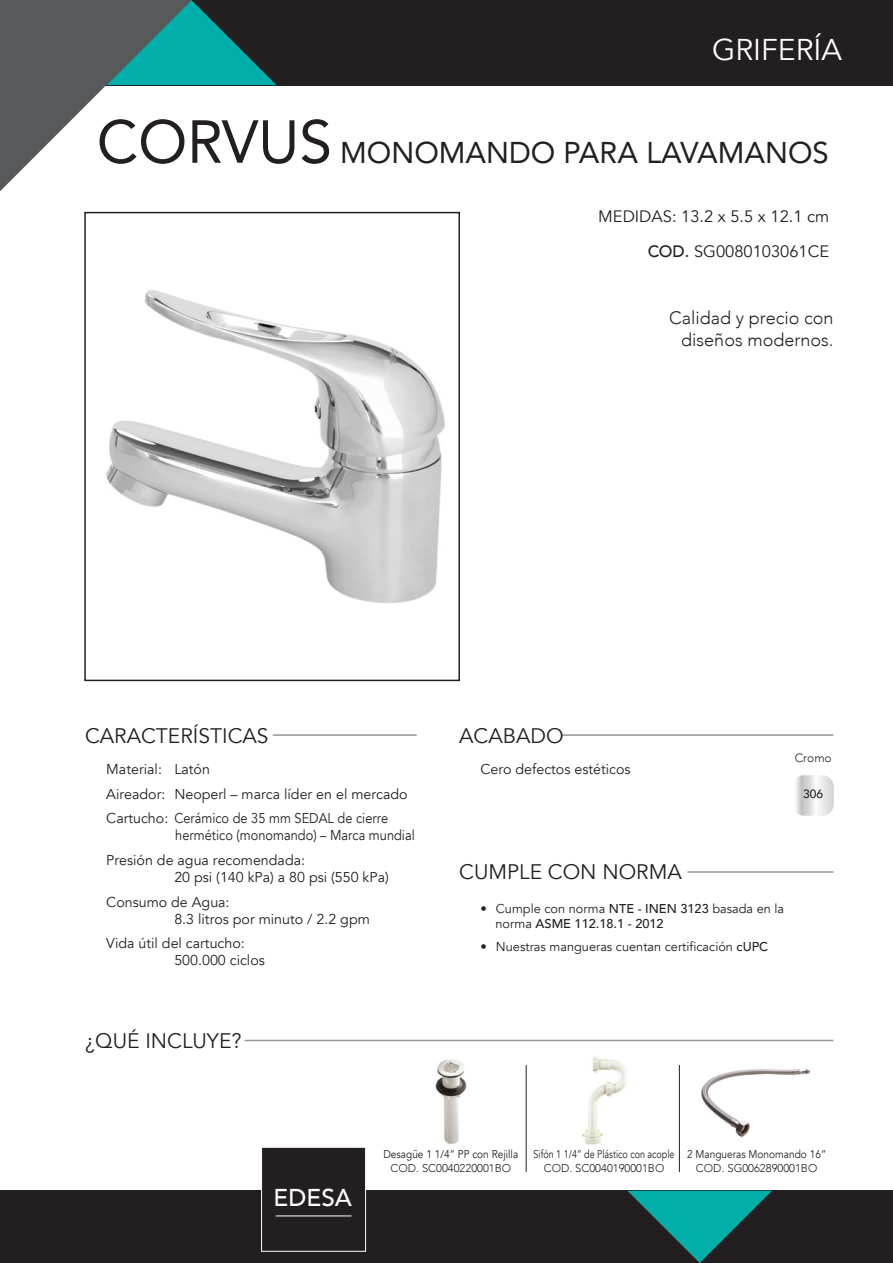
<style>
.page{position:relative;width:893px;height:1263px;background:#fff}
.page>*{position:absolute;margin:0;border:0;box-sizing:border-box;transform-origin:0 0}
.t1{font:30px "Avenir";color:#231f20}
.t2{font:30px "Avenir";color:#fff}
.t3{font:500 24.3px "Avenir";color:#fff}
.t4{font:21px "Avenir";color:#231f20}
.t5{font:300 18px/21.6px "Avenir";color:#231f20;text-align:right}
.t6{font:16.5px "Avenir";color:#231f20}
.t7{font:14.25px/24.6px "Avenir";color:#231f20}
.t8{font:14.25px/24.6px "Avenir";color:#231f20;scale:.9 1}
.t9{font:12.75px/15.3px "Avenir";color:#231f20}
.t10{font:300 12px "Avenir";color:#231f20}
.t11{font:500 12px "Avenir";color:#231f20}
.t12{font:300 11.25px "Avenir";color:#231f20}
.t13{font:11.25px "Avenir";color:#231f20;scale:.9 1}
.t14{font:11.25px "Avenir";color:#231f20;scale:.8 1}
.s1{font-size:60px}
.s2{font-weight:500}
</style>
<div class="page">
<div style="left:0;top:0;width:893px;height:85px;background:#231f20"></div>
<svg style="left:0;top:0;width:276px;height:191px"></svg>
<div style="left:0;top:1191px;width:893px;height:72px;background:#231f20"></div>
<svg style="left:628px;top:1191px;width:144px;height:72px"></svg>
<div style="left:261px;top:1147px;width:105px;height:105px;background:#231f20;border:1px solid #fff"></div>
<hr style="left:276px;top:1215px;width:75px;height:1px;background:#fff">
<img style="left:400px;top:1039px;width:102px;height:105px">
<hr style="left:244px;top:1040px;width:589px;height:1px;background:#939598">
<hr style="left:526px;top:1065px;width:1px;height:107px;background:#231f20">
<hr style="left:679px;top:1065px;width:1px;height:107px;background:#231f20">
<img style="left:582px;top:1056px;width:45px;height:89px">
<img style="left:701px;top:1069px;width:109px;height:69px">
<img style="left:106px;top:290px;width:339px;height:314px">
<div style="left:84px;top:212px;width:376px;height:469px;border:2px solid #231f20"></div>
<hr style="left:687px;top:871px;width:146px;height:2px;background:#939598">
<hr style="left:561px;top:734px;width:272px;height:2px;background:#939598">
<hr style="left:273px;top:734px;width:144px;height:2px;background:#939598">
<svg style="left:796px;top:775px;width:37px;height:41px"></svg>
<h1 class="t2" style="left:712px;top:32px;width:131px">GRIFERÍA</h1>
<h1 class="t1" style="left:97px;top:128px;width:734px"><span class="s1">CORVUS</span> MONOMANDO PARA LAVAMANOS</h1>
<p class="t6" style="left:598px;top:206px;width:232px">MEDIDAS: 13.2 x 5.5 x 12.1 cm</p>
<p class="t6" style="left:647px;top:242px;width:183px"><span class="s2">COD.</span> SG0080103061CE</p>
<p class="t5" style="left:669px;top:307px;width:166px">Calidad y precio con diseños modernos.</p>
<h3 class="t4" style="left:85px;top:723px;width:185px">CARACTERÍSTICAS</h3>
<p class="t7" style="left:106px;top:757px;width:303px">Material: Latón<br>Aireador: Neoperl – marca líder en el mercado<br>Cartucho: Cerámico de 35 mm SEDAL de cierre</p>
<p class="t8" style="left:106px;top:823px;width:344px;text-indent:69px">hermético (monomando) – Marca mundial<br>Presión de agua recomendada:</p>
<p class="t7" style="left:106px;top:865px;width:284px;text-indent:68px">20 psi (140 kPa) a 80 psi (550 kPa)<br>Consumo de Agua:</p>
<p class="t7" style="left:106px;top:907px;width:265px;text-indent:68px">8.3 litros por minuto / 2.2 gpm<br>Vida útil del cartucho:</p>
<p class="t7" style="left:174px;top:948px;width:92px">500.000 ciclos</p>
<h3 class="t4" style="left:85px;top:1028px;width:158px">¿QUÉ INCLUYE?</h3>
<h3 class="t4" style="left:459px;top:723px;width:106px">ACABADO</h3>
<p class="t7" style="left:480px;top:757px;width:152px">Cero defectos estéticos</p>
<p class="t10" style="left:795px;top:751px;width:38px">Cromo</p>
<p class="t11" style="left:803px;top:783px;width:22px">306</p>
<h3 class="t4" style="left:459px;top:859px;width:224px">CUMPLE CON NORMA</h3>
<p class="t9" style="left:495px;top:901px;width:290px;text-indent:-15px">• Cumple con norma <span class="s2">NTE - INEN 3123</span> basada en la norma <span class="s2">ASME 112.18.1 - 2012</span></p>
<p class="t9" style="left:480px;top:939px;width:289px">• Nuestras mangueras cuentan certificación <span class="s2">cUPC</span></p>
<h2 class="t3" style="left:274px;top:1176px;width:80px">EDESA</h2>
<p class="t13" style="left:383px;top:1147px;width:151px">Desagüe 1 1/4” PP con Rejilla</p>
<p class="t12" style="left:391px;top:1161px;width:122px">COD. SC0040220001BO</p>
<p class="t14" style="left:534px;top:1147px;width:178px">Sifón 1 1/4” de Plástico con acople</p>
<p class="t12" style="left:544px;top:1161px;width:122px">COD. SC0040190001BO</p>
<p class="t13" style="left:687px;top:1147px;width:156px">2 Mangueras Monomando 16”</p>
<p class="t12" style="left:696px;top:1161px;width:123px">COD. SG0062890001BO</p>
</div>
